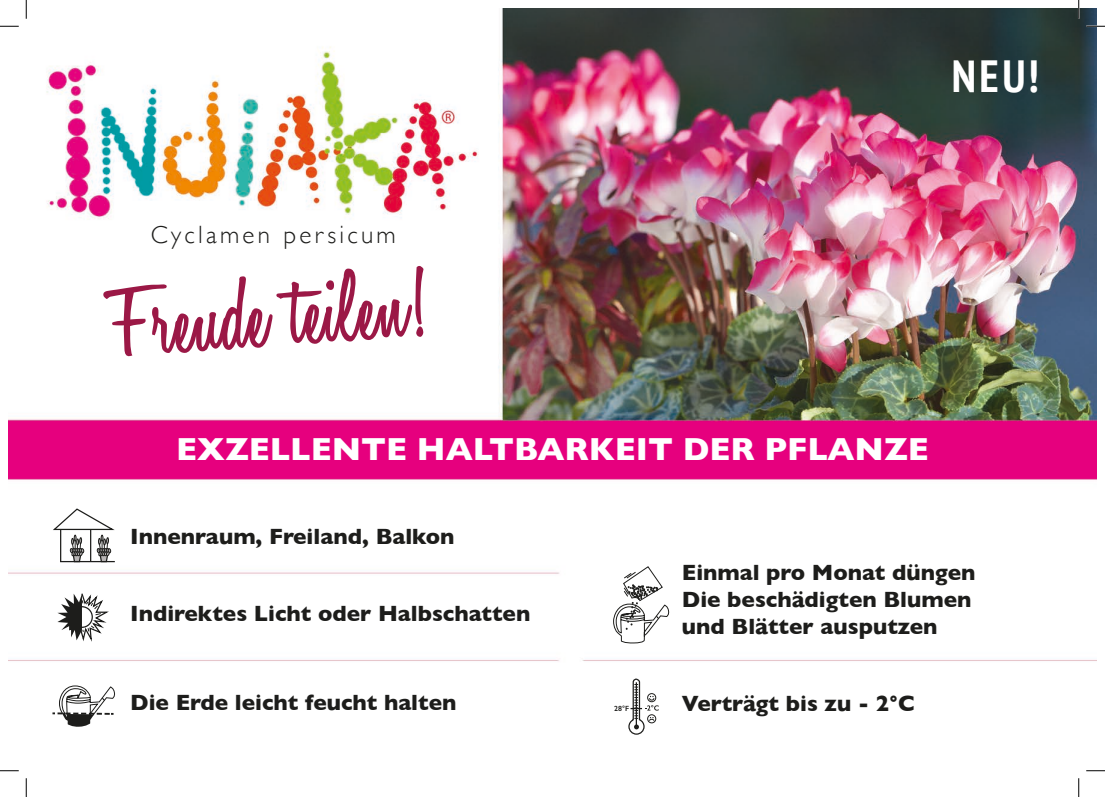
<style>
.page{position:relative;width:1105px;height:797px;background:#fff}
.page>*{position:absolute;margin:0;border:0;box-sizing:border-box;transform-origin:0 0}
.t1{font:600 105px "Honey Script";color:#9b1846}
.t2{font:700 condensed 45px "PT Sans";color:#fff}
.t3{font:700 32.5px "Gill Sans";color:#fff}
.t4{font:300 25px "Gill Sans";letter-spacing:.13em;color:#1d1d1b}
.t5{font:700 22.5px "Gill Sans";color:#1d1d1b}
.t6{font:600 7.5px "Gill Sans";color:#1d1d1b}
</style>
<div class="page">
<img style="left:9px;top:9px;width:1087px;height:779px">
<svg style="left:57px;top:592px;width:54px;height:52px"></svg>
<svg style="left:52px;top:685px;width:63px;height:42px"></svg>
<svg style="left:613px;top:553px;width:57px;height:91px"></svg>
<svg style="left:628px;top:678px;width:31px;height:57px"></svg>
<svg style="left:51px;top:507px;width:65px;height:56px"></svg>
<svg style="left:0;top:25px;width:19px;height:2px"></svg>
<svg style="left:1086px;top:25px;width:19px;height:2px"></svg>
<svg style="left:0;top:770px;width:19px;height:1px"></svg>
<svg style="left:1086px;top:770px;width:19px;height:1px"></svg>
<svg style="left:25px;top:0;width:2px;height:19px"></svg>
<svg style="left:25px;top:778px;width:2px;height:19px"></svg>
<svg style="left:1078px;top:0;width:1px;height:19px"></svg>
<svg style="left:1078px;top:778px;width:1px;height:19px"></svg>
<p class="t2" style="left:952px;top:46px;width:89px">NEU!</p>
<p class="t4" style="left:151px;top:215px;width:247px">Cyclamen persicum</p>
<p class="t1" style="left:100px;top:261px;width:322px;rotate:-4deg">Freude teilen!</p>
<p class="t3" style="left:176px;top:423px;width:754px">EXZELLENTE HALTBARKEIT DER PFLANZE</p>
<p class="t5" style="left:130px;top:519px;width:326px">Innenraum, Freiland, Balkon</p>
<p class="t5" style="left:130px;top:595px;width:402px">Indirektes Licht oder Halbschatten</p>
<p class="t5" style="left:130px;top:685px;width:328px">Die Erde leicht feucht halten</p>
<p class="t6" style="left:614px;top:703px;width:16px">28°F</p>
<p class="t5" style="left:682px;top:555px;width:295px">Einmal pro Monat düngen</p>
<p class="t5" style="left:682px;top:582px;width:291px">Die beschädigten Blumen</p>
<p class="t5" style="left:682px;top:609px;width:257px">und Blätter ausputzen</p>
<p class="t5" style="left:682px;top:685px;width:234px">Verträgt bis zu - 2°C</p>
</div>
